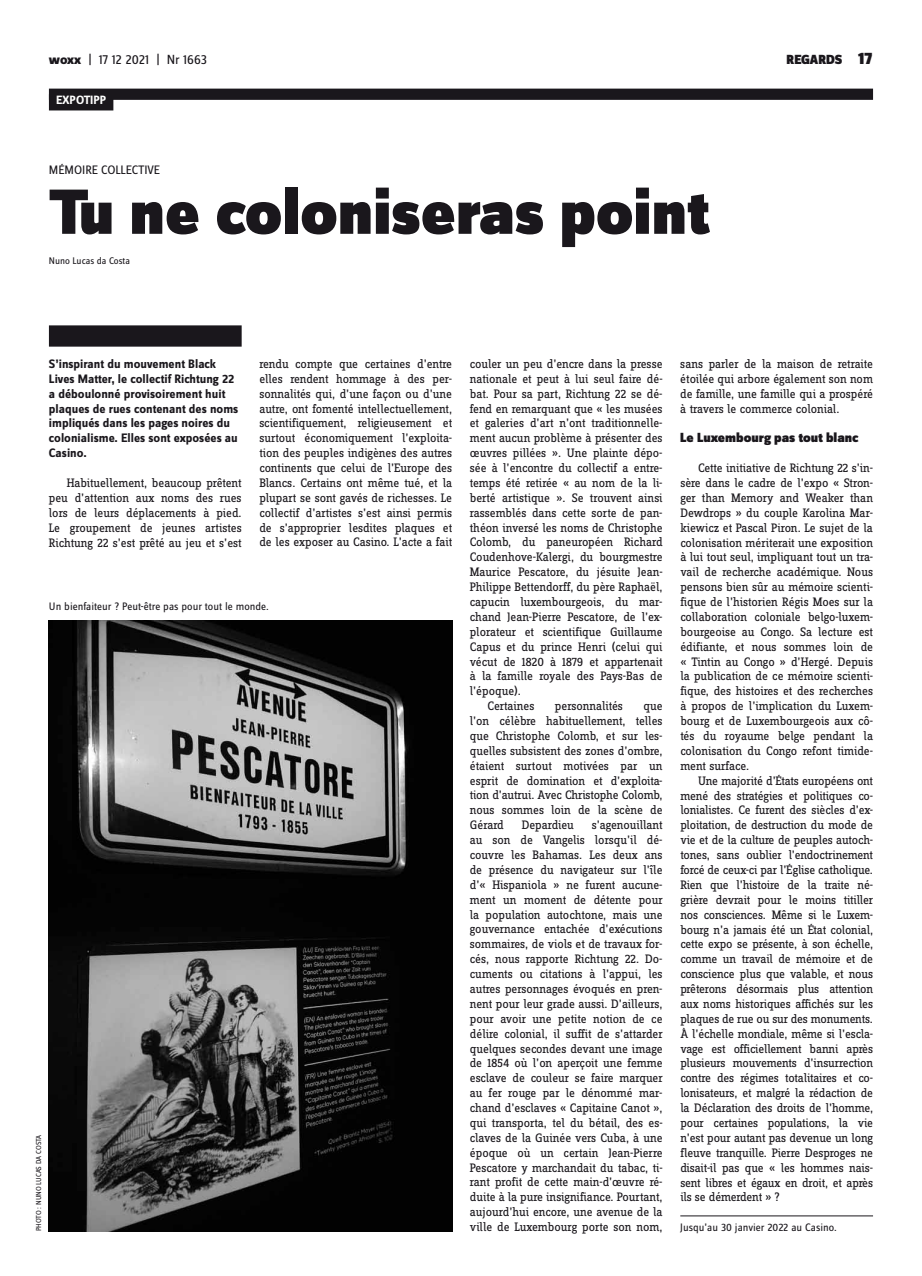
<style>
.page{position:relative;width:922px;height:1276px;background:#fff}
.page>*{position:absolute;margin:0;border:0;box-sizing:border-box;transform-origin:0 0}
.t1{font:900 66.25px "Zine Sans Dis";color:#1a171c}
.t2{font:900 13.75px "Zine Sans Dis";color:#1a171c}
.t3{font:13.75px "Zine Sans Dis";letter-spacing:-.01em;color:#1a171c}
.t4{font:12.75px/14.9px "Zine Slab Dis";letter-spacing:-.01em;color:#1a171c;text-align:justify}
.t5{font:700 12.75px/14.9px "Zine Sans Dis";color:#1a171c}
.t6{font:12.75px "Zine Sans Dis";letter-spacing:-.01em;color:#1a171c}
.t7{font:700 12.5px "Zine Sans Dis";color:#fff}
.t8{font:11.25px "Zine Sans Dis";color:#1a171c}
.t9{font:10px "Zine Sans Dis";color:#1a171c}
.t10{font:7.5px "Zine Sans Dis";color:#1a171c}
.s1{font-weight:800}
.s2{font-size:17.5px}
</style>
<div class="page">
<div style="left:49px;top:89px;width:823px;height:11px;background:#1a171c"></div>
<div style="left:49px;top:325px;width:192px;height:22px;background:#1a171c"></div>
<hr style="left:680px;top:1215px;width:192px;height:1px;background:#1a171c">
<img style="left:49px;top:621px;width:403px;height:610px">
<div style="left:49px;top:94px;width:64px;height:16px;background:#1a171c"></div>
<p class="t3" style="left:49px;top:53px;width:159px"><span class="s1">woxx</span> | 17 12 2021 | Nr 1663</p>
<p class="t2" style="left:786px;top:52px;width:87px">REGARDS <span class="s2">17</span></p>
<p class="t7" style="left:56px;top:93px;width:52px">EXPOTIPP</p>
<p class="t6" style="left:49px;top:164px;width:112px">Mém oire collective</p>
<h1 class="t1" style="left:49px;top:175px;width:662px">Tu ne coloniseras point</h1>
<p class="t9" style="left:49px;top:256px;width:82px">Nuno Lucas da Costa</p>
<p class="t4" style="left:259px;top:357px;width:194px">rendu compte que certaines d’entre elles rendent hommage à des per&shy;sonnalités qui, d’une façon ou d’une autre, ont fomenté intellectuellement, scientifiquement, religieusement et surtout économiquement l’exploita&shy;tion des peuples indigènes des autres continents que celui de l’Europe des Blancs. Certains ont même tué, et la plupart se sont gavés de richesses. Le collectif d’artistes s’est ainsi permis de s’approprier lesdites plaques et de les exposer au Casino. L’acte a fait</p>
<p class="t4" style="left:469px;top:357px;width:194px">couler un peu d’encre dans la presse</p>
<p class="t5" style="left:49px;top:357px;width:191px">S’inspirant du mouvement Black<br>Lives Matter, le collectif Richtung 22 a déboulonné provisoirement huit plaques de rues contenant des noms impliqués dans les pages noires du colonialisme. Elles sont exposées au<br>Casino.</p>
<p class="t4" style="left:49px;top:476px;width:194px;text-indent:18px">Habituellement, beaucoup prêtent peu d’attention aux noms des rues lors de leurs déplacements à pied.<br>Le groupement de jeunes artistes Richtung 22 s’est prêté au jeu et s’est</p>
<p class="t4" style="left:469px;top:372px;width:194px">nationale et peut à lui seul faire dé-</p>
<p class="t4" style="left:469px;top:386px;width:194px">bat. Pour sa part, Richtung 22 se dé-</p>
<p class="t4" style="left:469px;top:401px;width:194px">fend en remarquant que « les musées</p>
<p class="t4" style="left:469px;top:416px;width:194px">et galeries d’art n’ont traditionnelle-</p>
<p class="t4" style="left:469px;top:431px;width:194px">ment aucun problème à présenter des</p>
<p class="t4" style="left:469px;top:446px;width:194px">œuvres pillées ». Une plainte dépo-</p>
<p class="t4" style="left:469px;top:461px;width:194px">sée à l’encontre du collectif a entre-</p>
<p class="t4" style="left:469px;top:476px;width:194px">temps été retirée « au nom de la li-</p>
<p class="t4" style="left:469px;top:491px;width:194px">berté artistique ». Se trouvent ainsi</p>
<p class="t4" style="left:469px;top:505px;width:194px">rassemblés dans cette sorte de pan-</p>
<p class="t4" style="left:469px;top:520px;width:194px">théon inversé les noms de Christophe</p>
<p class="t4" style="left:469px;top:535px;width:194px">Colomb, du paneuropéen Richard</p>
<p class="t4" style="left:469px;top:550px;width:194px">Coudenhove-Kalergi, du bourgmestre</p>
<p class="t4" style="left:469px;top:565px;width:194px">Maurice Pescatore, du jésuite Jean-</p>
<p class="t4" style="left:469px;top:580px;width:194px">Philippe Bettendorff, du père Raphaël,</p>
<p class="t4" style="left:469px;top:595px;width:194px">capucin luxembourgeois, du mar-</p>
<p class="t4" style="left:469px;top:610px;width:194px">chand Jean-Pierre Pescatore, de l’ex-</p>
<p class="t4" style="left:469px;top:624px;width:194px">plorateur et scientifique Guillaume</p>
<p class="t4" style="left:469px;top:639px;width:194px">Capus et du prince Henri (celui qui</p>
<p class="t4" style="left:469px;top:654px;width:194px">vécut de 1820 à 1879 et appartenait</p>
<p class="t4" style="left:469px;top:669px;width:194px">à la famille royale des Pays-Bas de</p>
<p class="t4" style="left:469px;top:684px;width:53px">l’époque).</p>
<p class="t4" style="left:487px;top:699px;width:48px">Certaines</p>
<p class="t4" style="left:555px;top:699px;width:69px">personnalités</p>
<p class="t8" style="left:49px;top:601px;width:221px">Un bienfaiteur ? Peut-être pas pour tout le monde.</p>
<p class="t4" style="left:469px;top:699px;width:194px;text-indent:174px">que l’on célèbre habituellement, telles que Christophe Colomb, et sur les&shy;quelles subsistent des zones d’ombre, étaient surtout motivées par un esprit de domination et d’exploita&shy;tion d’autrui. Avec Christophe Colomb, nous sommes loin de la scène de Gérard</p>
<p class="t4" style="left:469px;top:818px;width:194px;text-indent:122px">s’agenouillant au son de Vangelis lorsqu’il dé&shy;couvre les Bahamas. Les deux ans de présence du navigateur sur l’île d’« Hispaniola » ne furent aucune&shy;ment un moment de détente pour la population autochtone, mais une gouvernance entachée d’exécutions sommaires, de viols et de travaux for&shy;cés, nous rapporte Richtung 22. Do&shy;cuments ou citations à l’appui, les autres personnages évoqués en pren&shy;nent pour leur grade aussi. D’ailleurs, pour avoir une petite notion de ce délire colonial, il suffit de s’attarder quelques secondes devant une image de 1854 où l’on aperçoit une femme esclave de couleur se faire marquer au fer rouge par le dénommé mar&shy;chand d’esclaves « Capitaine Canot », qui transporta, tel du bétail, des es&shy;claves de la Guinée vers Cuba, à une époque où un certain Jean-Pierre Pescatore y marchandait du tabac, ti&shy;rant profit de cette main-d’œuvre ré&shy;duite à la pure insignifiance. Pourtant, aujourd’hui encore, une avenue de la ville de Luxembourg porte son nom,</p>
<p class="t4" style="left:521px;top:818px;width:54px">Depardieu</p>
<p class="t10" style="left:35px;top:1231px;width:98px;rotate:-90deg">Photo : Nun o Lucas da Costa</p>
<p class="t4" style="left:680px;top:357px;width:194px">sans parler de la maison de retraite étoilée qui arbore également son nom de famille, une famille qui a prospéré à travers le commerce colonial.</p>
<p class="t2" style="left:680px;top:430px;width:180px">Le Luxembourg pas tout blanc</p>
<p class="t4" style="left:680px;top:461px;width:194px;text-indent:18px">Cette initiative de Richtung 22 s’in&shy;sère dans le cadre de l’expo « Stron&shy;ger than Memory and Weaker than Dewdrops » du couple Karolina Mar&shy;kiewicz et Pascal Piron. Le sujet de la colonisation mériterait une exposition à lui tout seul, impliquant tout un tra&shy;vail de recherche académique. Nous pensons bien sûr au mémoire scienti&shy;fique de l’historien Régis Moes sur la collaboration coloniale belgo-luxem&shy;bourgeoise au Congo. Sa lecture est édifiante, et nous sommes loin de « Tintin au Congo » d’Hergé. Depuis la publication de ce mémoire scienti&shy;fique, des histoires et des recherches à propos de l’implication du Luxem&shy;bourg et de Luxembourgeois aux cô&shy;tés du royaume belge pendant la colonisation du Congo refont timide&shy;ment surface.</p>
<p class="t4" style="left:680px;top:773px;width:194px;text-indent:18px">Une majorité d’États européens ont mené des stratégies et politiques co&shy;lonialistes. Ce furent des siècles d’ex&shy;ploitation, de destruction du mode de vie et de la culture de peuples autoch&shy;tones, sans oublier l’endoctrinement forcé de ceux-ci par l’Église catholique.<br>Rien que l’histoire de la traite né&shy;grière devrait pour le moins titiller nos consciences. Même si le Luxem&shy;bourg n’a jamais été un État colonial, cette expo se présente, à son échelle, comme un travail de mémoire et de conscience plus que valable, et nous prêterons désormais plus attention aux noms historiques affichés sur les plaques de rue ou sur des monuments.<br>À l’échelle mondiale, même si l’escla&shy;vage est officiellement banni après plusieurs mouvements d’insurrection contre des régimes totalitaires et co&shy;lonisateurs, et malgré la rédaction de la Déclaration des droits de l’homme, pour certaines populations, la vie n’est pour autant pas devenue un long fleuve tranquille. Pierre Desproges ne disait-il pas que « les hommes nais&shy;sent libres et égaux en droit, et après ils se démerdent » ?</p>
<p class="t8" style="left:680px;top:1222px;width:158px">Jusqu’au 30 janvier 2022 au Casino.</p>
</div>
